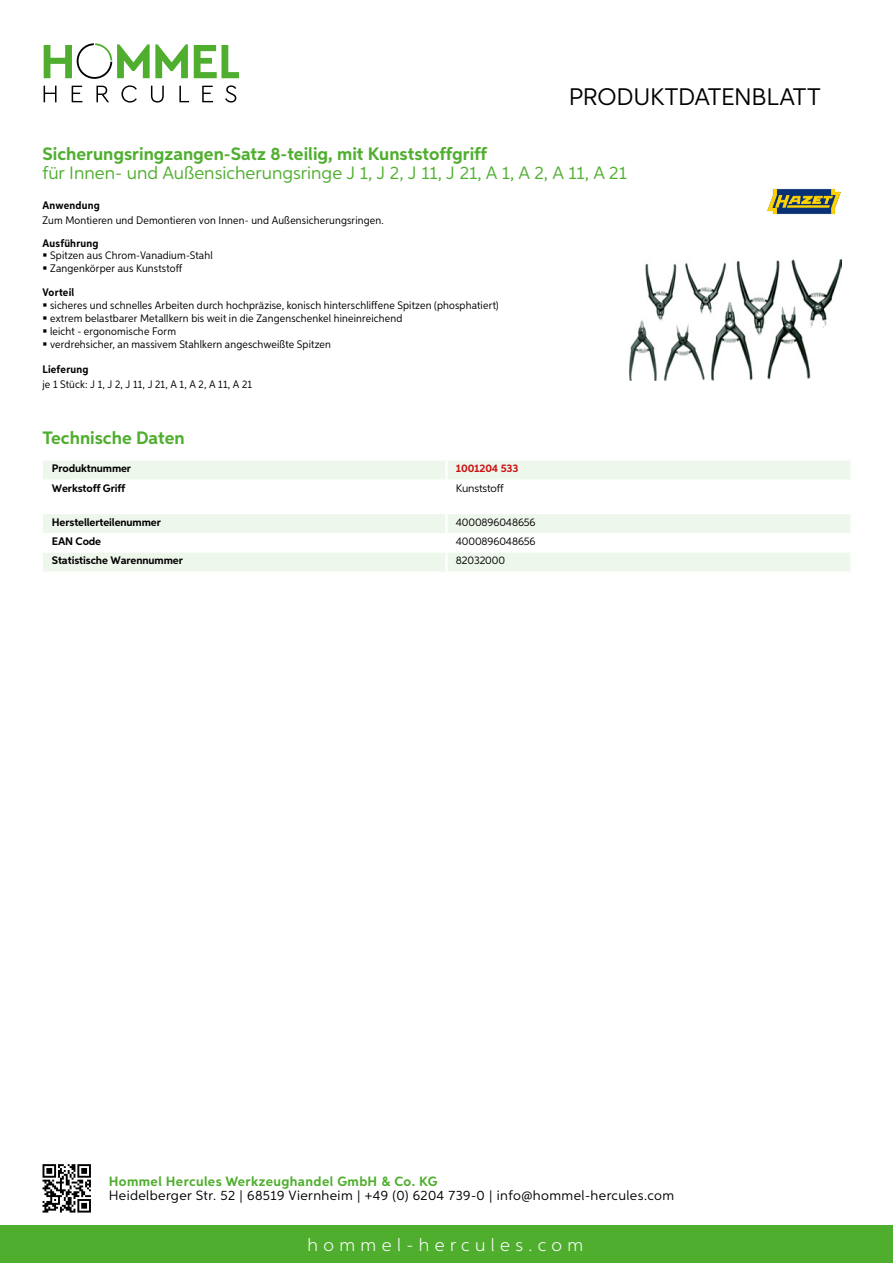
<style>
.page{position:relative;width:893px;height:1263px;background:#fff}
.page>*{position:absolute;margin:0;border:0;box-sizing:border-box;transform-origin:0 0}
.t1{font:24px "Aspira";letter-spacing:-.01em;color:#000}
.t2{font:700 18px "Aspira";color:#50ae2f}
.t3{font:18px "Aspira";color:#50ae2f}
.t4{font:300 18px "Aspira";letter-spacing:.3em;color:#fff}
.t5{font:13.5px "Aspira";letter-spacing:.03em;color:#000}
.t6{font:700 13.5px "Aspira";letter-spacing:.03em;color:#50ae2f}
.t7{font:10.95px/12.8px "Aspira Nar";letter-spacing:.015em;color:#000}
.t8{font:700 10.95px "Aspira";letter-spacing:-.01em;color:#000}
.t9{font:10.95px "Aspira";letter-spacing:-.01em;color:#000}
.t10{font:700 10.95px "Aspira Nar";letter-spacing:.02em;color:#000}
.t11{font:700 10.95px "Aspira";letter-spacing:-.01em;color:#cd1013}
</style>
<div class="page">
<div style="left:0;top:1226px;width:893px;height:37px;background:#50ae2f"></div>
<svg style="left:43px;top:1164px;width:48px;height:48px"></svg>
<svg style="left:194px;top:45px;width:45px;height:33px"></svg>
<svg style="left:44px;top:43px;width:144px;height:36px"></svg>
<svg style="left:44px;top:86px;width:13px;height:16px"></svg>
<svg style="left:72px;top:86px;width:10px;height:16px"></svg>
<svg style="left:96px;top:86px;width:13px;height:16px"></svg>
<svg style="left:121px;top:85px;width:16px;height:18px"></svg>
<svg style="left:151px;top:86px;width:13px;height:17px"></svg>
<svg style="left:179px;top:86px;width:10px;height:16px"></svg>
<svg style="left:202px;top:86px;width:11px;height:16px"></svg>
<svg style="left:225px;top:85px;width:11px;height:18px"></svg>
<div style="left:43px;top:461px;width:807px;height:18px;background:#eef7eb"></div>
<svg style="left:43px;top:514px;width:807px;height:57px"></svg>
<hr style="left:445px;top:552px;width:3px;height:19px;background:#fff">
<img style="left:629px;top:259px;width:213px;height:122px">
<svg style="left:767px;top:188px;width:75px;height:26px;background:#818763"></svg>
<h1 class="t1" style="left:569px;top:82px;width:253px">Produktdatenblatt</h1>
<h2 class="t2" style="left:43px;top:142px;width:446px">Sicherungsringzangen-Satz 8-teilig, mit Kunststoffgriff</h2>
<h2 class="t3" style="left:43px;top:162px;width:586px">für Innen- und Außensicherungsringe J 1, J 2, J 11, J 21, A 1, A 2, A 11, A 21</h2>
<p class="t10" style="left:43px;top:199px;width:59px">Anwendung</p>
<p class="t7" style="left:43px;top:214px;width:343px">Zum Montieren und Demontieren von Innen- und Außensicherungsringen.</p>
<p class="t10" style="left:43px;top:236px;width:58px">Ausführung</p>
<p class="t7" style="left:50px;top:249px;width:164px">Spitzen aus Chrom-Vanadium-Stahl<br>Zangenkörper aus Kunststoff</p>
<p class="t10" style="left:43px;top:286px;width:33px">Vorteil</p>
<p class="t7" style="left:50px;top:299px;width:450px">sicheres und schnelles Arbeiten durch hochpräzise, konisch hinterschliffene Spitzen (phosphatiert) extrem belastbarer Metallkern bis weit in die Zangenschenkel hineinreichend<br>leicht - ergonomische Form<br>verdrehsicher, an massivem Stahlkern angeschweißte Spitzen</p>
<p class="t10" style="left:43px;top:362px;width:47px">Lieferung</p>
<p class="t7" style="left:43px;top:378px;width:211px">je 1 Stück: J 1, J 2, J 11, J 21, A 1, A 2, A 11, A 21</p>
<h2 class="t2" style="left:43px;top:426px;width:144px">Technische Daten</h2>
<p class="t8" style="left:52px;top:462px;width:81px">Produktnummer</p>
<p class="t11" style="left:456px;top:462px;width:64px">1001204 533</p>
<p class="t8" style="left:52px;top:481px;width:75px">Werkstoff Griff</p>
<p class="t9" style="left:456px;top:481px;width:50px">Kunststoff</p>
<p class="t8" style="left:52px;top:516px;width:111px">Herstellerteilenummer</p>
<p class="t9" style="left:456px;top:516px;width:81px">4000896048656</p>
<p class="t8" style="left:52px;top:535px;width:51px">EAN Code</p>
<p class="t9" style="left:456px;top:535px;width:81px">4000896048656</p>
<p class="t8" style="left:52px;top:554px;width:132px">Statistische Warennummer</p>
<p class="t9" style="left:456px;top:554px;width:51px">82032000</p>
<p class="t6" style="left:109px;top:1172px;width:330px">Hommel Hercules Werkzeughandel GmbH &amp; Co. KG</p>
<p class="t5" style="left:109px;top:1187px;width:567px">Heidelberger Str. 52 | 68519 Viernheim | +49 (0) 6204 739-0 | info@hommel-hercules.com</p>
<h2 class="t4" style="left:307px;top:1234px;width:277px">hommel-hercules.com</h2>
</div>
